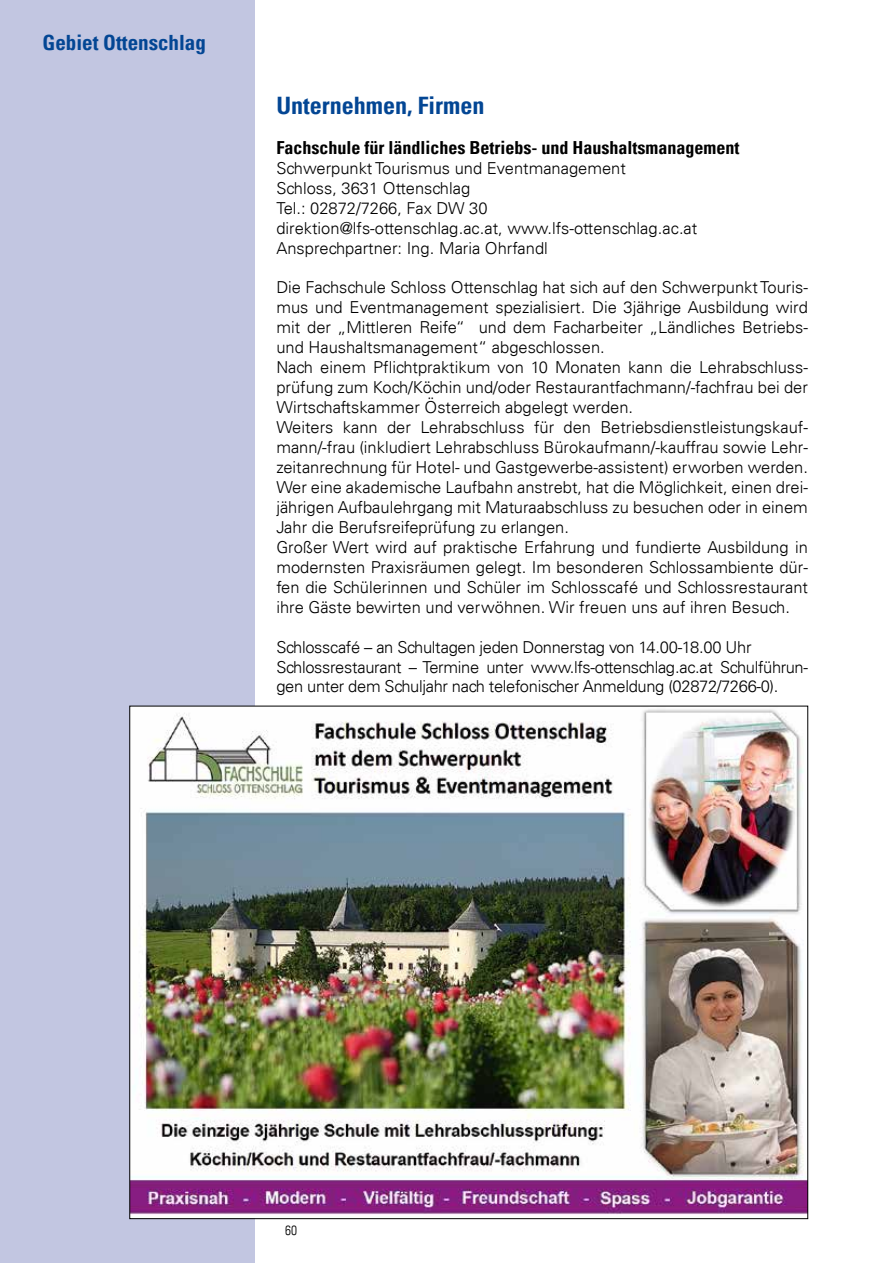
<style>
.page{position:relative;width:893px;height:1263px;background:#fff}
.page>*{position:absolute;margin:0;border:0;box-sizing:border-box;transform-origin:0 0}
.t1{font:700 condensed 24px "Univers";color:#034694}
.t2{font:700 condensed 21px "Univers";color:#034694}
.t3{font:700 condensed 18px "Univers";color:#000}
.t4{font:300 16.5px/20px "Univers";color:#000}
.t5{font:300 16.5px/20px "Univers";letter-spacing:-.02em;color:#000}
.t6{font:300 condensed 13.5px "Univers LT";color:#000}
</style>
<div class="page">
<div style="left:0;top:0;width:255px;height:1263px;background:#c2c6e1"></div>
<img style="left:132px;top:708px;width:674px;height:509px">
<p class="t2" style="left:43px;top:30px;width:165px">Gebiet Ottenschlag</p>
<h1 class="t1" style="left:276px;top:91px;width:209px">Unternehmen, Firmen</h1>
<p class="t3" style="left:276px;top:136px;width:464px">Fachschule für ländliches Betriebs- und Haushaltsmanagement</p>
<p class="t4" style="left:276px;top:158px;width:422px">Schwerpunkt Tourismus und Eventmanagement<br>Schloss, 3631 Ottenschlag<br>Tel.: 02872/7266, Fax DW 30 direktion@lfs-ottenschlag.ac.at, www.lfs-ottenschlag.ac.at Ansprechpartner: Ing. Maria Ohrfandl</p>
<p class="t4" style="left:276px;top:278px;width:533px">Die Fachschule Schloss Ottenschlag hat sich auf den Schwerpunkt Touris&shy;mus und Eventmanagement spezialisiert. Die 3jährige Ausbildung wird mit der „Mittleren Reife“ und dem Facharbeiter „Ländliches Betriebs&shy;und Haushaltsmanagement“ abgeschlossen.<br>Nach einem Pflichtpraktikum von 10 Monaten kann die Lehrabschluss&shy;prüfung zum Koch/Köchin und/oder Restaurantfachmann/-fachfrau bei der Wirtschaftskammer Österreich abgelegt werden.<br>Weiters kann der Lehrabschluss für den Betriebsdienstleistungskauf&shy;mann/-frau (inkludiert Lehrabschluss Bürokaufmann/-kauffrau sowie Lehr&shy;zeitanrechnung für Hotel- und Gastgewerbe-assistent) erworben werden.<br>Wer eine akademische Laufbahn anstrebt, hat die Möglichkeit, einen drei&shy;jährigen Aufbaulehrgang mit Maturaabschluss zu besuchen oder in einem Jahr die Berufsreifeprüfung zu erlangen.<br>Großer Wert wird auf praktische Erfahrung und fundierte Ausbildung in modernsten Praxisräumen gelegt. Im besonderen Schlossambiente dür&shy;fen die Schülerinnen und Schüler im Schlosscafé und Schlossrestaurant ihre Gäste bewirten und verwöhnen. Wir freuen uns auf ihren Besuch.</p>
<p class="t5" style="left:276px;top:637px;width:533px">Schlosscafé – an Schultagen jeden Donnerstag von 14.00-18.00 Uhr<br>Schlossrestaurant – Termine unter www.lfs-ottenschlag.ac.at Schulführun&shy;gen unter dem Schuljahr nach telefonischer Anmeldung (02872/7266-0).</p>
<p class="t6" style="left:285px;top:1222px;width:13px">60</p>
</div>
